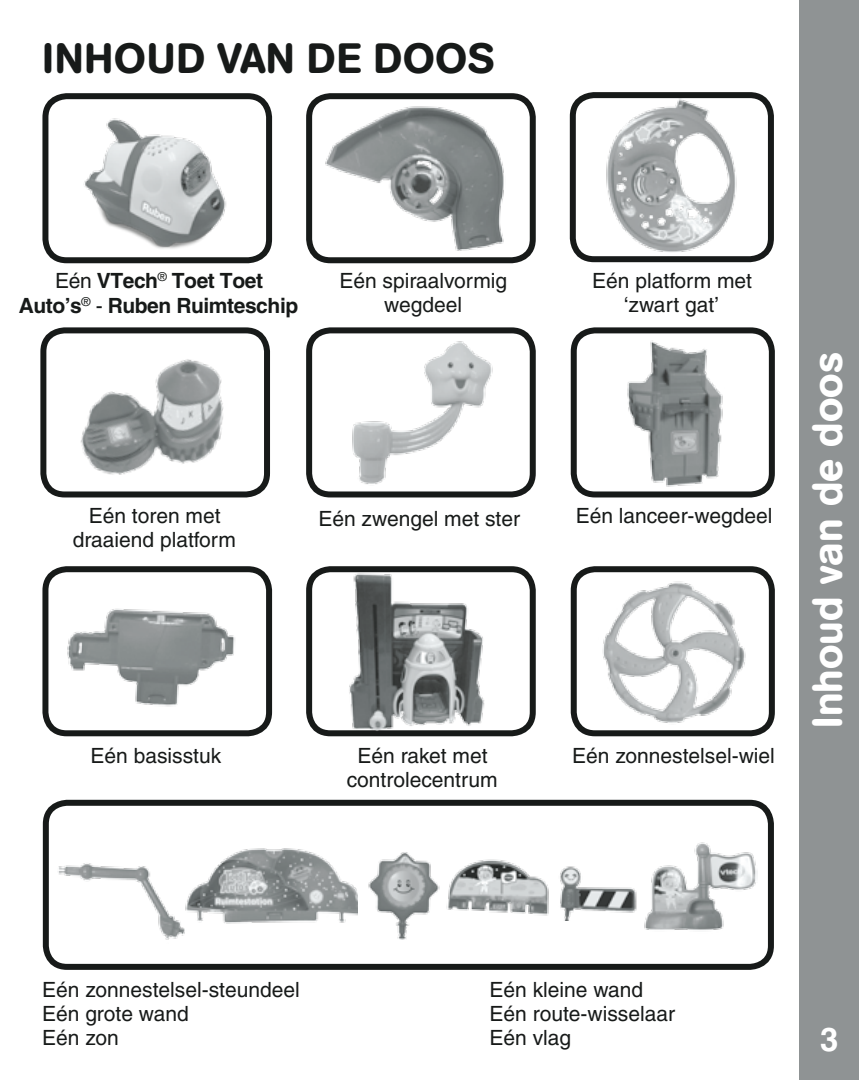
<style>
.page{position:relative;width:859px;height:1080px;background:#fff}
.page>*{position:absolute;margin:0;border:0;box-sizing:border-box;transform-origin:0 0}
.t1{font:500 42px "AG Book Rounded";letter-spacing:.02em;color:#171a19}
.t2{font:500 42px "AG Book Rounded";color:#fff}
.t3{font:700 33px "Helvetica";color:#fff}
.t4{font:500 21px/24px "Helvetica";color:#171a19;text-align:center}
.t5{font:700 21px/25.5px "Helvetica";letter-spacing:-.02em;color:#171a19;text-align:center}
.s1{font-weight:500}
</style>
<div class="page">
<div style="left:799px;top:0;width:60px;height:1080px;background:#8f9394"></div>
<div style="left:42px;top:93px;width:230px;height:170px;border:6px solid #171a19;border-radius:21px"></div>
<div style="left:42px;top:566px;width:230px;height:170px;border:6px solid #171a19;border-radius:21px"></div>
<div style="left:306px;top:93px;width:230px;height:170px;border:6px solid #171a19;border-radius:21px"></div>
<div style="left:40px;top:327px;width:230px;height:170px;border:6px solid #171a19;border-radius:21px"></div>
<div style="left:306px;top:327px;width:230px;height:170px;border:6px solid #171a19;border-radius:21px"></div>
<div style="left:306px;top:566px;width:230px;height:170px;border:6px solid #171a19;border-radius:21px"></div>
<div style="left:570px;top:92px;width:204px;height:170px;border:6px solid #171a19;border-radius:21px"></div>
<div style="left:571px;top:327px;width:204px;height:170px;border:6px solid #171a19;border-radius:21px"></div>
<div style="left:571px;top:566px;width:204px;height:170px;border:6px solid #171a19;border-radius:21px"></div>
<div style="left:43px;top:800px;width:731px;height:170px;border:6px solid #171a19;border-radius:21px"></div>
<img style="left:63px;top:101px;width:196px;height:163px">
<img style="left:67px;top:608px;width:168px;height:99px">
<img style="left:328px;top:567px;width:178px;height:170px">
<img style="left:319px;top:102px;width:204px;height:152px">
<img style="left:599px;top:97px;width:146px;height:155px">
<img style="left:63px;top:331px;width:184px;height:167px">
<img style="left:346px;top:341px;width:154px;height:152px">
<img style="left:627px;top:340px;width:96px;height:147px">
<img style="left:602px;top:581px;width:144px;height:142px">
<img style="left:58px;top:863px;width:127px;height:77px">
<img style="left:180px;top:848px;width:178px;height:80px">
<img style="left:368px;top:852px;width:72px;height:87px">
<img style="left:446px;top:859px;width:103px;height:57px">
<img style="left:560px;top:866px;width:77px;height:55px">
<img style="left:644px;top:842px;width:114px;height:88px">
<h1 class="t1" style="left:42px;top:34px;width:453px">INHOUD VAN DE DOOS</h1>
<p class="t5" style="left:19px;top:267px;width:281px"><span class="s1">Eén</span> VTech<sup>®</sup> Toet Toet<br>Auto’s<sup>®</sup> <span class="s1">-</span> Ruben Ruimteschip</p>
<p class="t4" style="left:339px;top:268px;width:169px">Eén spiraalvormig wegdeel</p>
<p class="t4" style="left:592px;top:268px;width:161px">Eén platform met ‘zwart gat’</p>
<p class="t4" style="left:73px;top:504px;width:165px">Eén toren met draaiend platform</p>
<p class="t4" style="left:318px;top:506px;width:203px">Eén zwengel met ster</p>
<p class="t4" style="left:576px;top:504px;width:198px">Eén lanceer-wegdeel</p>
<p class="t4" style="left:91px;top:743px;width:132px">Eén basisstuk</p>
<p class="t4" style="left:347px;top:743px;width:152px">Eén raket met controlecentrum</p>
<p class="t4" style="left:572px;top:743px;width:204px">Eén zonnestelsel-wiel</p>
<h1 class="t2" style="left:803px;top:728px;width:377px;rotate:-90deg">Inhoud van de doos</h1>
<p class="t4" style="left:42px;top:977px;width:259px;text-align:left">Eén zonnestelsel-steundeel<br>Eén grote wand<br>Eén zon</p>
<p class="t4" style="left:489px;top:977px;width:187px;text-align:left">Eén kleine wand<br>Eén route-wisselaar<br>Eén vlag</p>
<h2 class="t3" style="left:820px;top:1020px;width:20px">3</h2>
</div>
